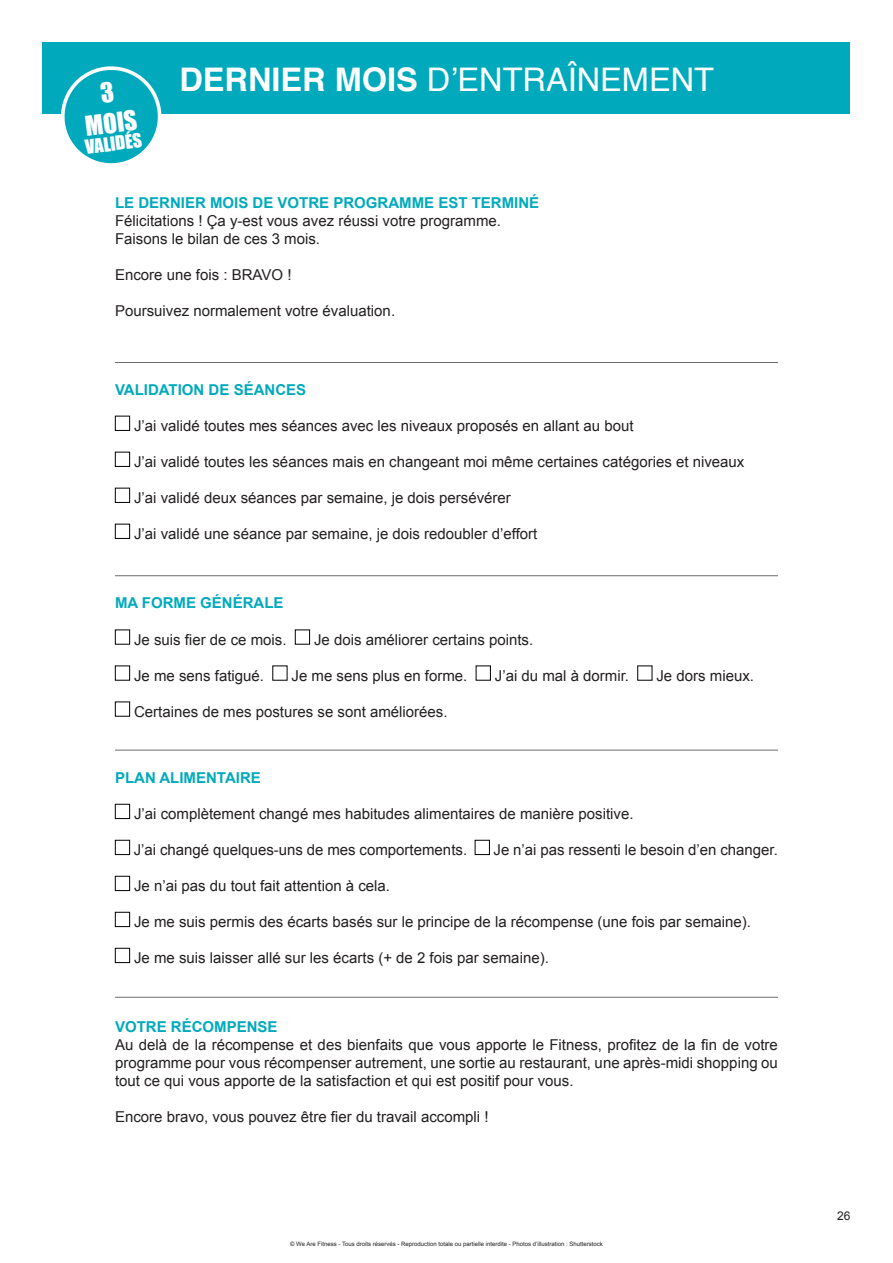
<style>
.page{position:relative;width:893px;height:1263px;background:#fff}
.page>*{position:absolute;margin:0;border:0;box-sizing:border-box;transform-origin:0 0}
.t1{font:32.55px "Helvetica";color:#fff}
.t2{font:25.2px/30.3px "Impact";color:#fff;text-align:center}
.t3{font:18px "Impact";color:#fff}
.t4{font:15px/18px "Arial";color:#231f20;text-align:justify}
.t5{font:700 15px "Arial";color:#00aabc}
.t6{font:12px "Arial";color:#231f20}
.t7{font:6px "Arial";color:#231f20}
.s1{font-weight:700}
</style>
<div class="page">
<div style="left:115px;top:804px;width:15px;height:15px;border:1px solid #000"></div>
<div style="left:115px;top:840px;width:15px;height:15px;border:1px solid #000"></div>
<div style="left:475px;top:840px;width:15px;height:15px;border:1px solid #000"></div>
<div style="left:115px;top:876px;width:15px;height:15px;border:1px solid #000"></div>
<div style="left:115px;top:912px;width:15px;height:15px;border:1px solid #000"></div>
<div style="left:115px;top:948px;width:15px;height:15px;border:1px solid #000"></div>
<div style="left:115px;top:630px;width:15px;height:14px;border:1px solid #000"></div>
<div style="left:295px;top:630px;width:15px;height:14px;border:1px solid #000"></div>
<div style="left:115px;top:666px;width:15px;height:14px;border:1px solid #000"></div>
<div style="left:476px;top:666px;width:15px;height:14px;border:1px solid #000"></div>
<div style="left:115px;top:702px;width:15px;height:14px;border:1px solid #000"></div>
<div style="left:115px;top:416px;width:15px;height:15px;border:1px solid #000"></div>
<div style="left:115px;top:452px;width:15px;height:15px;border:1px solid #000"></div>
<div style="left:115px;top:488px;width:15px;height:15px;border:1px solid #000"></div>
<div style="left:115px;top:524px;width:15px;height:15px;border:1px solid #000"></div>
<div style="left:43px;top:43px;width:807px;height:71px;background:#00aabc"></div>
<svg style="left:61px;top:66px;width:101px;height:98px"></svg>
<hr style="left:115px;top:575px;width:663px;height:1px;background:#6c6d70">
<hr style="left:115px;top:362px;width:663px;height:1px;background:#6c6d70">
<hr style="left:115px;top:750px;width:663px;height:1px;background:#6c6d70">
<hr style="left:115px;top:997px;width:663px;height:1px;background:#6c6d70">
<p class="t2" style="left:80px;top:80px;width:54px;rotate:-7deg">3<br>MOIS</p>
<p class="t3" style="left:84px;top:133px;width:59px;rotate:-7deg">VALIDÉS</p>
<p class="t1" style="left:179px;top:54px;width:536px"><span class="s1">DERNIER MOIS</span> D’ENTRAÎNEMENT</p>
<p class="t5" style="left:115px;top:192px;width:426px">LE DERNIER MOIS DE VOTRE PROGRAMME EST TERMINÉ</p>
<p class="t4" style="left:115px;top:211px;width:387px">Félicitations ! Ça y-est vous avez réussi votre programme.</p>
<p class="t4" style="left:115px;top:229px;width:207px">Faisons le bilan de ces 3 mois.</p>
<p class="t4" style="left:115px;top:265px;width:178px">Encore une fois : BRAVO !</p>
<p class="t4" style="left:115px;top:301px;width:282px">Poursuivez normalement votre évaluation.</p>
<p class="t5" style="left:115px;top:380px;width:193px">VALIDATION DE SÉANCES</p>
<p class="t4" style="left:134px;top:417px;width:501px">J’ai validé toutes mes séances avec les niveaux proposés en allant au bout</p>
<p class="t4" style="left:134px;top:453px;width:612px">J’ai validé toutes les séances mais en changeant moi même certaines catégories et niveaux</p>
<p class="t4" style="left:134px;top:489px;width:378px">J’ai validé deux séances par semaine, je dois persévérer</p>
<p class="t4" style="left:134px;top:525px;width:405px">J’ai validé une séance par semaine, je dois redoubler d’effort</p>
<p class="t5" style="left:115px;top:593px;width:170px">MA FORME GÉNÉRALE</p>
<p class="t4" style="left:134px;top:630px;width:154px">Je suis fier de ce mois.</p>
<p class="t4" style="left:314px;top:630px;width:221px">Je dois améliorer certains points.</p>
<p class="t4" style="left:134px;top:666px;width:132px">Je me sens fatigué.</p>
<p class="t4" style="left:292px;top:666px;width:177px">Je me sens plus en forme.</p>
<p class="t4" style="left:495px;top:666px;width:136px">J’ai du mal à dormir.</p>
<p class="t4" style="left:656px;top:666px;width:99px">Je dors mieux.</p>
<p class="t4" style="left:134px;top:702px;width:315px">Certaines de mes postures se sont améliorées.</p>
<p class="t5" style="left:115px;top:768px;width:147px">PLAN ALIMENTAIRE</p>
<p class="t4" style="left:134px;top:805px;width:501px">J’ai complètement changé mes habitudes alimentaires de manière positive.</p>
<p class="t4" style="left:134px;top:841px;width:335px">J’ai changé quelques-uns de mes comportements.</p>
<p class="t4" style="left:493px;top:841px;width:286px">Je n’ai pas ressenti le besoin d’en changer.</p>
<p class="t4" style="left:134px;top:877px;width:257px">Je n’ai pas du tout fait attention à cela.</p>
<p class="t4" style="left:134px;top:913px;width:618px">Je me suis permis des écarts basés sur le principe de la récompense (une fois par semaine).</p>
<p class="t4" style="left:134px;top:949px;width:416px">Je me suis laisser allé sur les écarts (+ de 2 fois par semaine).</p>
<p class="t5" style="left:115px;top:1016px;width:164px">VOTRE RÉCOMPENSE</p>
<p class="t4" style="left:115px;top:1035px;width:664px">Au delà de la récompense et des bienfaits que vous apporte le Fitness, profitez de la fin de votre programme pour vous récompenser autrement, une sortie au restaurant, une après-midi shopping ou tout ce qui vous apporte de la satisfaction et qui est positif pour vous.</p>
<p class="t4" style="left:115px;top:1107px;width:375px">Encore bravo, vous pouvez être fier du travail accompli !</p>
<p class="t7" style="left:290px;top:1240px;width:314px">© We Are Fitness - Tous droits réservés - Reproduction totale ou partielle interdite - Photos d’illustration : Shutterstock</p>
<p class="t6" style="left:837px;top:1208px;width:15px">26</p>
</div>
